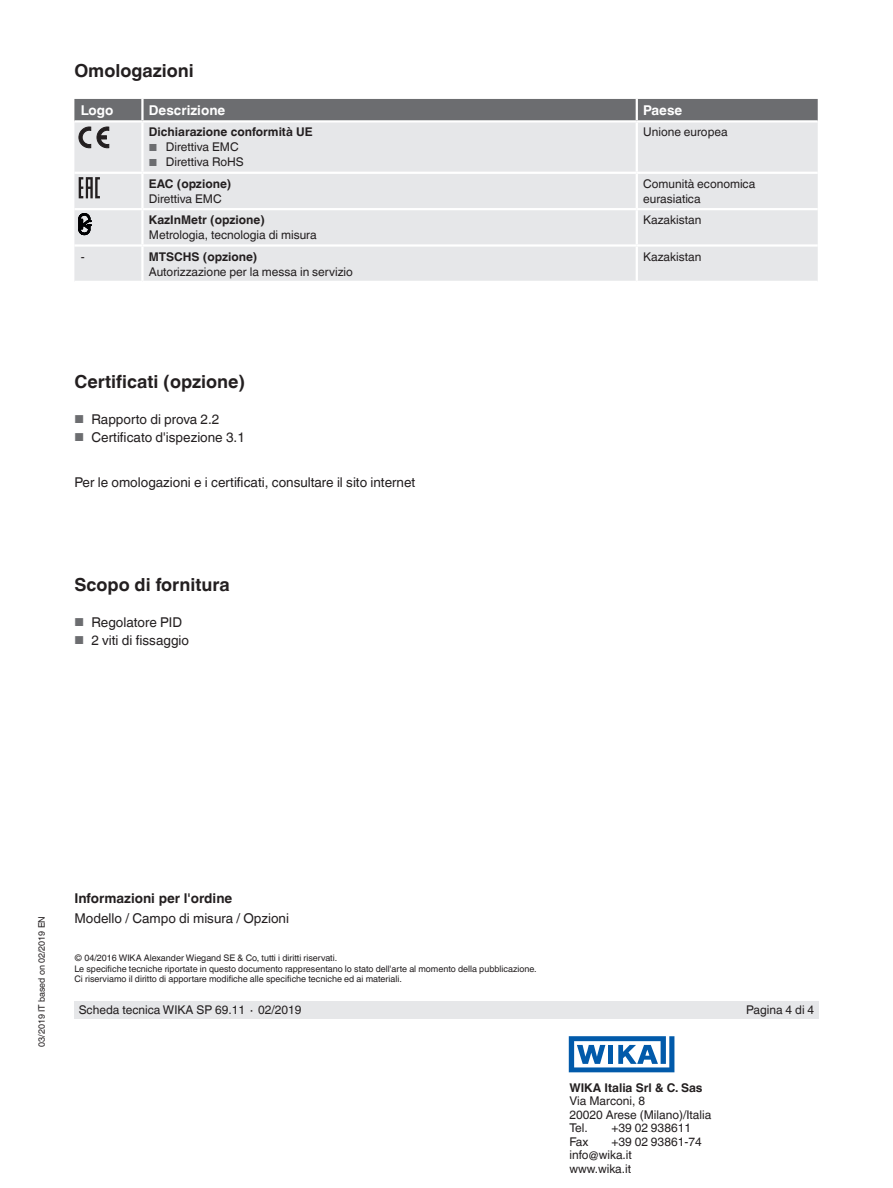
<style>
.page{position:relative;width:893px;height:1188px;background:#fff}
.page>*{position:absolute;margin:0;border:0;box-sizing:border-box;transform-origin:0 0}
.t1{font:700 18px "Helvetica World";color:#231f20}
.t2{font:13.5px "Helvetica World";color:#231f20}
.t3{font:700 13.5px "Helvetica World";color:#231f20}
.t4{font:700 13.5px "Helvetica World";color:#fff}
.t5{font:12px/13.5px "Helvetica World";color:#231f20}
.t6{font:700 12px "Helvetica World";color:#231f20}
.t7{font:9px/10.5px "Helvetica World";color:#231f20}
.s1{font-size:10.2px;color:#6c6d70}
.s2{font-size:11.55px;color:#6c6d70}
</style>
<div class="page">
<div style="left:74px;top:1001px;width:745px;height:17px;background:#e6e7e9"></div>
<svg style="left:569px;top:1036px;width:105px;height:36px"></svg>
<div style="left:74px;top:99px;width:744px;height:21px;background:#6c6d70"></div>
<div style="left:74px;top:123px;width:744px;height:158px;background:#e6e7e9"></div>
<hr style="left:142px;top:172px;width:495px;height:2px;background:#fff">
<hr style="left:142px;top:208px;width:495px;height:2px;background:#fff">
<hr style="left:141px;top:210px;width:3px;height:34px;background:#fff">
<hr style="left:636px;top:210px;width:2px;height:34px;background:#fff">
<hr style="left:74px;top:244px;width:68px;height:3px;background:#fff">
<hr style="left:142px;top:244px;width:495px;height:3px;background:#fff">
<hr style="left:141px;top:247px;width:3px;height:34px;background:#fff">
<hr style="left:637px;top:244px;width:181px;height:3px;background:#fff">
<hr style="left:636px;top:247px;width:2px;height:34px;background:#fff">
<hr style="left:74px;top:172px;width:68px;height:2px;background:#fff">
<hr style="left:74px;top:208px;width:68px;height:2px;background:#fff">
<hr style="left:637px;top:172px;width:181px;height:2px;background:#fff">
<hr style="left:637px;top:208px;width:181px;height:2px;background:#fff">
<hr style="left:636px;top:123px;width:2px;height:49px;background:#fff">
<hr style="left:141px;top:123px;width:3px;height:49px;background:#fff">
<hr style="left:141px;top:99px;width:3px;height:21px;background:#fff">
<hr style="left:636px;top:99px;width:2px;height:21px;background:#fff">
<hr style="left:636px;top:174px;width:2px;height:34px;background:#fff">
<hr style="left:141px;top:174px;width:3px;height:34px;background:#fff">
<svg style="left:79px;top:127px;width:12px;height:21px"></svg>
<svg style="left:97px;top:127px;width:12px;height:21px"></svg>
<svg style="left:79px;top:177px;width:21px;height:21px"></svg>
<svg style="left:79px;top:213px;width:12px;height:22px"></svg>
<h1 class="t1" style="left:74px;top:60px;width:121px">Omologazioni</h1>
<p class="t4" style="left:81px;top:102px;width:34px">Logo</p>
<p class="t4" style="left:149px;top:102px;width:78px">Descrizione</p>
<p class="t4" style="left:643px;top:102px;width:41px">Paese</p>
<p class="t6" style="left:149px;top:125px;width:165px">Dichiarazione conformità UE</p>
<p class="t5" style="left:149px;top:140px;width:91px"><span class="s1">■</span> Direttiva EMC</p>
<p class="t5" style="left:149px;top:155px;width:97px"><span class="s1">■</span> Direttiva RoHS</p>
<p class="t5" style="left:643px;top:125px;width:86px">Unione europea</p>
<p class="t6" style="left:149px;top:177px;width:84px">EAC (opzione)</p>
<p class="t5" style="left:149px;top:192px;width:74px">Direttiva EMC</p>
<p class="t6" style="left:149px;top:213px;width:117px">KazInMetr (opzione)</p>
<p class="t5" style="left:149px;top:228px;width:169px">Metrologia, tecnologia di misura</p>
<p class="t5" style="left:81px;top:250px;width:5px">-</p>
<p class="t6" style="left:149px;top:249px;width:110px">MTSCHS (opzione)</p>
<p class="t5" style="left:149px;top:265px;width:206px">Autorizzazione per la messa in servizio</p>
<h1 class="t1" style="left:74px;top:371px;width:172px">Certificati (opzione)</h1>
<p class="t2" style="left:74px;top:411px;width:146px"><span class="s2">■</span> Rapporto di prova 2.2</p>
<p class="t2" style="left:74px;top:429px;width:172px"><span class="s2">■</span> Certificato d'ispezione 3.1</p>
<p class="t2" style="left:74px;top:474px;width:342px">Per le omologazioni e i certificati, consultare il sito internet</p>
<h1 class="t1" style="left:74px;top:574px;width:157px">Scopo di fornitura</h1>
<p class="t2" style="left:74px;top:615px;width:109px"><span class="s2">■</span> Regolatore PID</p>
<p class="t2" style="left:74px;top:633px;width:116px"><span class="s2">■</span> 2 viti di fissaggio</p>
<p class="t5" style="left:643px;top:176px;width:114px;line-height:15px">Comunità economica eurasiatica</p>
<p class="t5" style="left:643px;top:213px;width:60px">Kazakistan</p>
<p class="t5" style="left:643px;top:250px;width:60px">Kazakistan</p>
<p class="t7" style="left:36px;top:1047px;width:132px;rotate:-90deg">03/2019 IT based on 02/2019 EN</p>
<p class="t3" style="left:74px;top:891px;width:159px">Informazioni per l'ordine</p>
<p class="t2" style="left:74px;top:910px;width:216px">Modello / Campo di misura / Opzioni</p>
<p class="t7" style="left:74px;top:953px;width:464px">© 04/2016 WIKA Alexander Wiegand SE &amp; Co, tutti i diritti riservati.<br>Le specifiche tecniche riportate in questo documento rappresentano lo stato dell'arte al momento della pubblicazione.<br>Ci riserviamo il diritto di apportare modifiche alle specifiche tecniche ed ai materiali.</p>
<p class="t5" style="left:79px;top:1003px;width:224px">Scheda tecnica WIKA SP 69.11 ∙ 02/2019</p>
<p class="t5" style="left:746px;top:1003px;width:70px">Pagina 4 di 4</p>
<p class="t6" style="left:569px;top:1080px;width:135px">WIKA Italia Srl &amp; C. Sas</p>
<p class="t5" style="left:569px;top:1094px;width:143px">Via Marconi, 8<br>20020 Arese (Milano)/Italia<br>Tel.</p>
<p class="t5" style="left:611px;top:1121px;width:81px">+39 02 938611</p>
<p class="t5" style="left:569px;top:1135px;width:21px">Fax</p>
<p class="t5" style="left:569px;top:1135px;width:134px;text-indent:42px">+39 02 93861-74 info@wika.it<br>www.wika.it</p>
</div>
